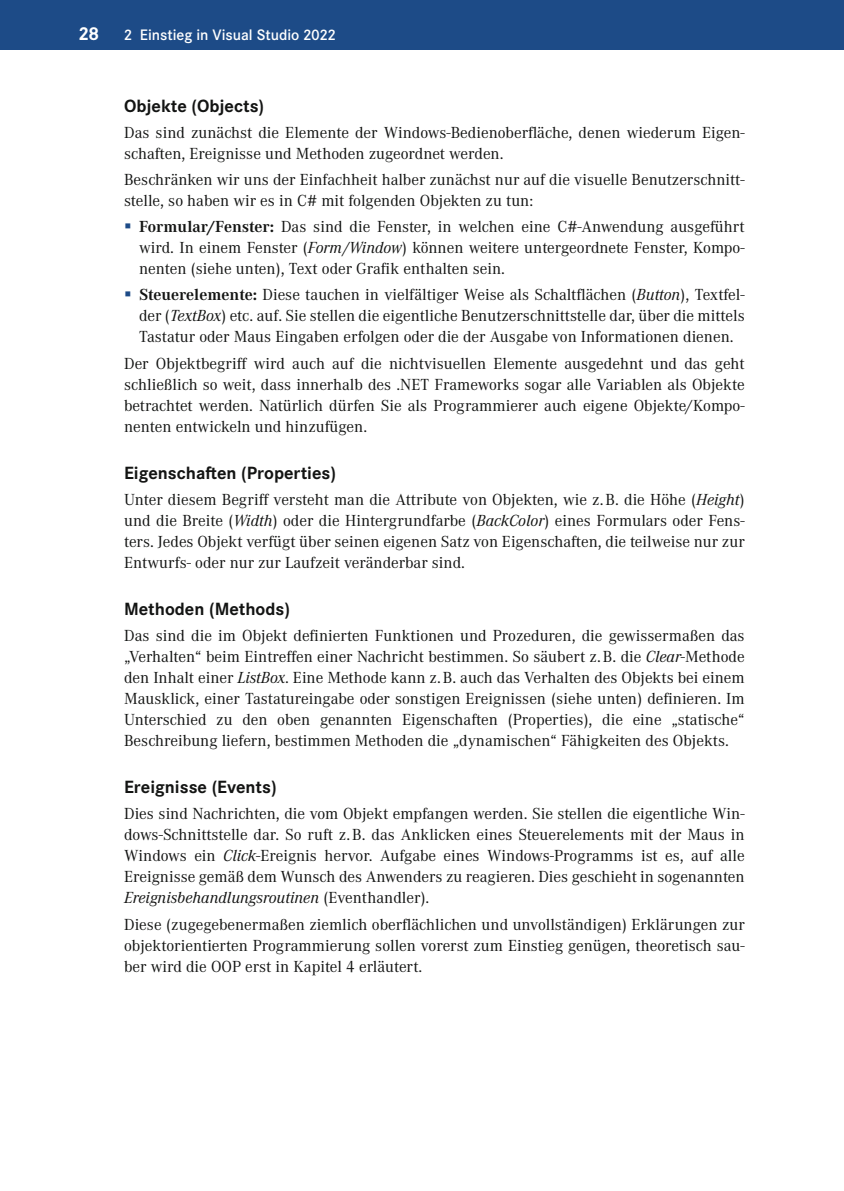
<style>
.page{position:relative;width:844px;height:1191px;background:#fff}
.page>*{position:absolute;margin:0;border:0;box-sizing:border-box;transform-origin:0 0}
.t1{font:700 19.25px "Corporate S Pro";color:#fff}
.t2{font:700 18.38px "Corporate S Pro";color:#131413}
.t3{font:16.62px/21px "Corporate A Pro";color:#131413;text-align:justify}
.t4{font:600 15.75px "Corporate S Pro";color:#fff}
.s1{font-weight:700}
.s2{font-style:italic}
</style>
<div class="page">
<div style="left:0;top:0;width:843px;height:50px;background:#1d4b87"></div>
<p class="t1" style="left:79px;top:18px;width:22px">28</p>
<p class="t4" style="left:124px;top:23px;width:213px">2 Einstieg in Visual Studio 2022</p>
<p class="t2" style="left:124px;top:91px;width:142px">Objekte (Objects)</p>
<p class="t3" style="left:124px;top:121px;width:622px">Das sind zunächst die Elemente der Windows-Bedienoberfläche, denen wiederum Eigen&shy;schaften, Ereignisse und Methoden zugeordnet werden.</p>
<p class="t3" style="left:124px;top:168px;width:622px">Beschränken wir uns der Einfachheit halber zunächst nur auf die visuelle Benutzerschnitt&shy;stelle, so haben wir es in C# mit folgenden Objekten zu tun:</p>
<p class="t3" style="left:139px;top:215px;width:607px"><span class="s1">Formular/Fenster:</span> Das sind die Fenster, in welchen eine C#-Anwendung ausgeführt wird. In einem Fenster (<span class="s2">Form/Window</span>) können weitere untergeordnete Fenster, Kompo&shy;nenten (siehe unten), Text oder Grafik enthalten sein.</p>
<p class="t3" style="left:139px;top:284px;width:607px"><span class="s1">Steuerelemente:</span> Diese tauchen in vielfältiger Weise als Schaltflächen (<span class="s2">Button</span>), Textfel&shy;der (<span class="s2">TextBox</span>) etc. auf. Sie stellen die eigentliche Benutzerschnittstelle dar, über die mittels Tastatur oder Maus Eingaben erfolgen oder die der Ausgabe von Informationen dienen.</p>
<p class="t3" style="left:124px;top:352px;width:622px">Der Objektbegriff wird auch auf die nichtvisuellen Elemente ausgedehnt und das geht schließlich so weit, dass innerhalb des .NET Frameworks sogar alle Variablen als Objekte betrachtet werden. Natürlich dürfen Sie als Programmierer auch eigene Objekte/Kompo&shy;nenten entwickeln und hinzufügen.</p>
<p class="t2" style="left:124px;top:458px;width:213px">Eigenschaften (Properties)</p>
<p class="t3" style="left:124px;top:488px;width:622px">Unter diesem Begriff versteht man die Attribute von Objekten, wie z. B. die Höhe (<span class="s2">Height</span>) und die Breite (<span class="s2">Width</span>) oder die Hintergrundfarbe (<span class="s2">BackColor</span>) eines Formulars oder Fens&shy;ters. Jedes Objekt verfügt über seinen eigenen Satz von Eigenschaften, die teilweise nur zur Entwurfs- oder nur zur Laufzeit veränderbar sind.</p>
<p class="t2" style="left:124px;top:594px;width:167px">Methoden (Methods)</p>
<p class="t3" style="left:124px;top:624px;width:622px">Das sind die im Objekt definierten Funktionen und Prozeduren, die gewissermaßen das „Verhalten“ beim Eintreffen einer Nachricht bestimmen. So säubert z. B. die <span class="s2">Clear</span>-Methode den Inhalt einer <span class="s2">ListBox</span>. Eine Methode kann z. B. auch das Verhalten des Objekts bei einem Mausklick, einer Tastatureingabe oder sonstigen Ereignissen (siehe unten) definieren. Im Unterschied zu den oben genannten Eigenschaften (Properties), die eine „statische“ Beschreibung liefern, bestimmen Methoden die „dynamischen“ Fähigkeiten des Objekts.</p>
<p class="t2" style="left:124px;top:773px;width:154px">Ereignisse (Events)</p>
<p class="t3" style="left:124px;top:802px;width:622px">Dies sind Nachrichten, die vom Objekt empfangen werden. Sie stellen die eigentliche Win&shy;dows-Schnittstelle dar. So ruft z. B. das Anklicken eines Steuerelements mit der Maus in Windows ein <span class="s2">Click</span>-Ereignis hervor. Aufgabe eines Windows-Programms ist es, auf alle Ereignisse gemäß dem Wunsch des Anwenders zu reagieren. Dies geschieht in sogenannten <span class="s2">Ereignisbehandlungsroutinen</span> (Eventhandler).</p>
<p class="t3" style="left:124px;top:913px;width:622px">Diese (zugegebenermaßen ziemlich oberflächlichen und unvollständigen) Erklärungen zur objektorientierten Programmierung sollen vorerst zum Einstieg genügen, theoretisch sau&shy;ber wird die OOP erst in Kapitel 4 erläutert.</p>
</div>
